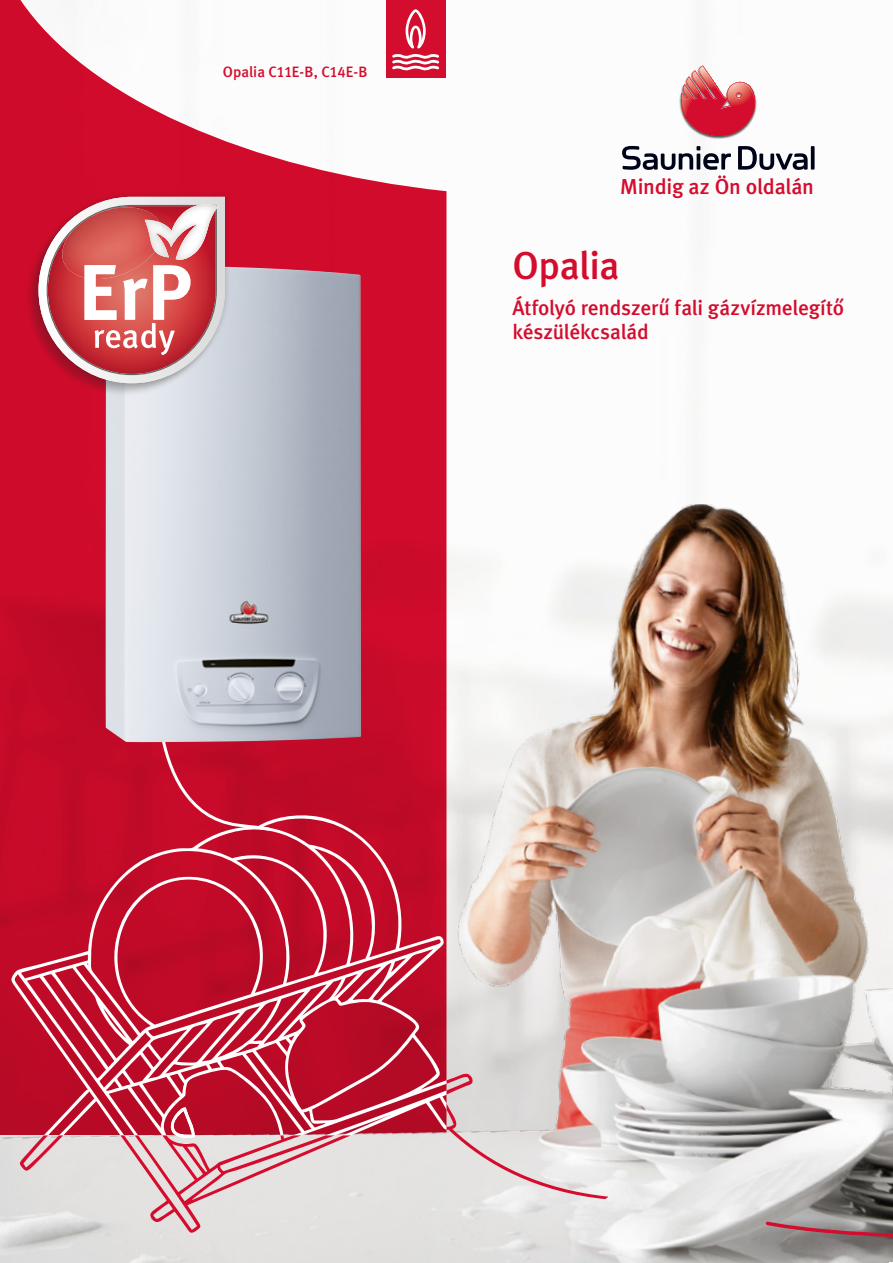
<style>
.page{position:relative;width:893px;height:1263px;background:#fff}
.page>*{position:absolute;margin:0;border:0;box-sizing:border-box;transform-origin:0 0}
.t1{font:39px "Meta Med";letter-spacing:-.01em;color:#d40c2d}
.t2{font:21.6px "Meta Med";letter-spacing:-.01em;color:#d40c2d}
.t3{font:21px/24px "Meta Med";letter-spacing:-.005em;color:#d40c2d}
.t4{font:15px "Meta Med";letter-spacing:-.005em;color:#d40c2d}
</style>
<div class="page">
<svg style="left:0;top:0;width:446px;height:504px;fill:#d10b2c"></svg>
<svg style="left:811px;top:146px;width:4px;height:24px"></svg>
<svg style="left:622px;top:146px;width:109px;height:24px"></svg>
<svg style="left:738px;top:146px;width:70px;height:24px"></svg>
<img style="left:702px;top:136px;width:32px;height:3px">
<svg style="left:679px;top:65px;width:79px;height:71px"></svg>
<div style="left:386px;top:0;width:59px;height:77px;background:#d40c2d"></div>
<img style="left:0;top:504px;width:893px;height:759px">
<svg style="left:764px;top:1220px;width:129px;height:25px;background:#937578"></svg>
<img style="left:11px;top:815px;width:597px;height:418px">
<img style="left:20px;top:1074px;width:588px;height:159px">
<svg style="left:139px;top:742px;width:134px;height:91px;background:#c41632"></svg>
<img style="left:106px;top:266px;width:255px;height:476px">
<svg style="left:392px;top:9px;width:47px;height:62px"></svg>
<div style="left:24px;top:197px;width:200px;height:200px;background:#1d1d1b;opacity:.25"></div>
<div style="left:32px;top:190px;width:199px;height:199px;background:#1d1d1b;opacity:.25"></div>
<svg style="left:39px;top:197px;width:186px;height:186px"></svg>
<img style="left:145px;top:220px;width:17px;height:31px">
<p class="t4" style="left:223px;top:63px;width:146px">Opalia C11E-B, C14E-B</p>
<p class="t2" style="left:620px;top:173px;width:195px">Mindig az Ön oldalán</p>
<h1 class="t1" style="left:512px;top:242px;width:109px">Opalia</h1>
<p class="t3" style="left:512px;top:295px;width:333px">Átfolyó rendszerű fali gázvízmelegítő készülékcsalád</p>
</div>
